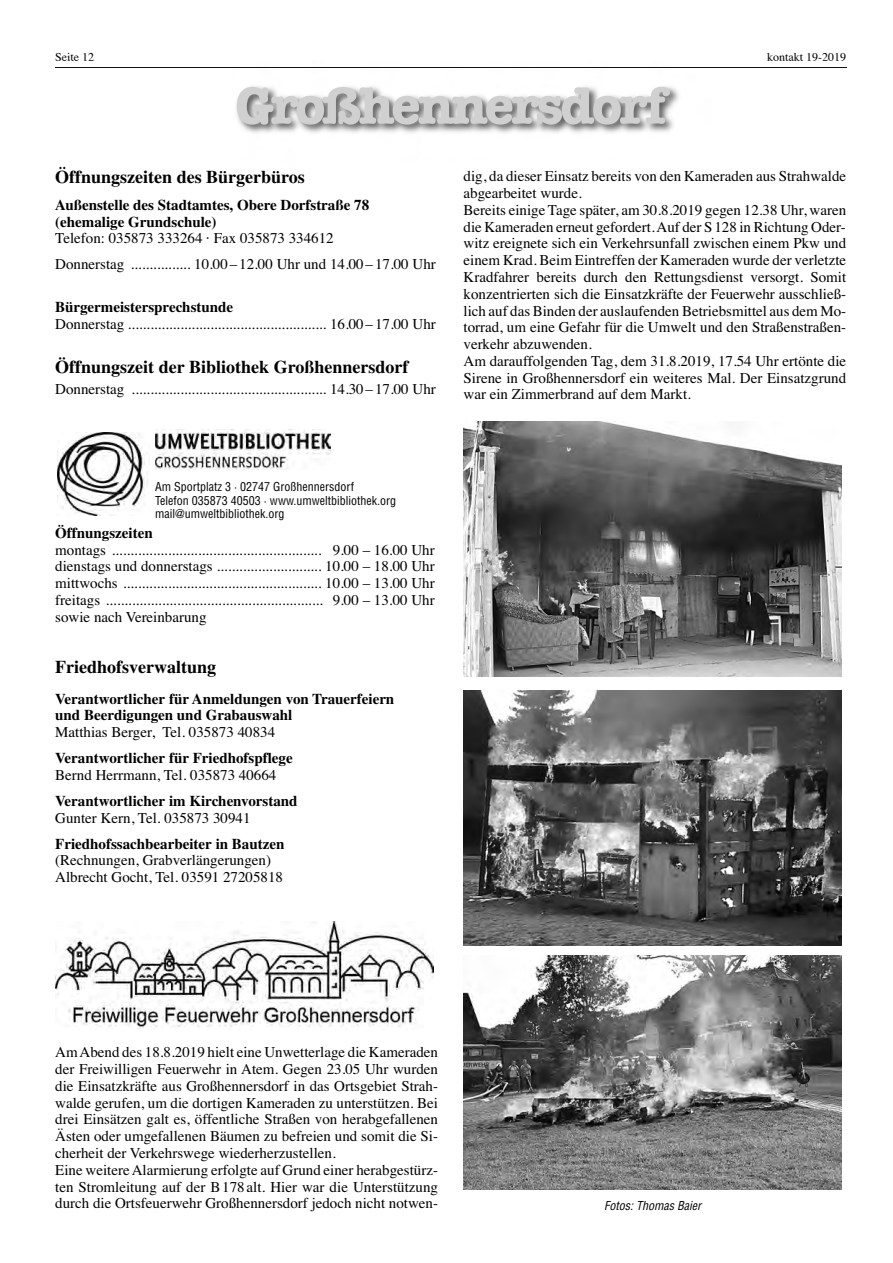
<style>
.page{position:relative;width:893px;height:1263px;background:#fff}
.page>*{position:absolute;margin:0;border:0;box-sizing:border-box;transform-origin:0 0}
.t1{font:700 54px "American Typewriter";letter-spacing:-.055em;color:#d0d0d0}
.t2{font:700 18px "Times";color:#000}
.t3{font:15px/16.8px "Times";color:#000;text-align:justify}
.t4{font:700 15px "Times";color:#000}
.t5{font:condensed 12px "Helvetica";color:#000}
.t6{font:12px "Times";color:#000}
.t7{font:italic condensed 12px "Helvetica";color:#000}
</style>
<div class="page">
<img style="left:155px;top:429px;width:175px;height:40px">
<img style="left:57px;top:432px;width:91px;height:84px">
<img style="left:55px;top:921px;width:379px;height:109px">
<img style="left:463px;top:422px;width:379px;height:255px">
<img style="left:463px;top:691px;width:379px;height:255px">
<img style="left:463px;top:955px;width:379px;height:235px">
<img style="left:60px;top:60px;width:787px;height:107px">
<svg style="left:56px;top:60px;width:38px;height:1px"></svg>
<img style="left:767px;top:60px;width:44px;height:1px">
<img style="left:55px;top:67px;width:791px;height:1px">
<svg style="left:59px;top:167px;width:7px;height:3px"></svg>
<p class="t6" style="left:55px;top:52px;width:40px">Seite 12</p>
<p class="t6" style="left:767px;top:52px;width:80px">kontakt 19-2019</p>
<p class="t1" style="left:235px;top:87px;width:433px">Großhennersdorf</p>
<p class="t2" style="left:55px;top:170px;width:251px">Öffnungszeiten des Bürgerbüros</p>
<p class="t4" style="left:55px;top:199px;width:315px">Außenstelle des Stadtamtes, Obere Dorfstraße 78</p>
<p class="t4" style="left:55px;top:216px;width:163px">(ehemalige Grundschule)</p>
<p class="t3" style="left:55px;top:231px;width:280px">Telefon: 035873 333264 · Fax 035873 334612</p>
<p class="t3" style="left:55px;top:257px;width:382px">Donnerstag ................ 10.00 –12.00 Uhr und 14.00 –17.00 Uhr</p>
<p class="t4" style="left:55px;top:302px;width:179px">Bürgermeistersprechstunde</p>
<p class="t3" style="left:55px;top:317px;width:382px">Donnerstag ..................................................... 16.00 –17.00 Uhr</p>
<p class="t2" style="left:55px;top:361px;width:355px">Öffnungszeit der Bibliothek Großhennersdorf</p>
<p class="t3" style="left:55px;top:382px;width:382px">Donnerstag .................................................... 14.30 –17.00 Uhr</p>
<p class="t3" style="left:463px;top:169px;width:384px">dig, da dieser Einsatz bereits von den Kameraden aus Strahwalde abgearbeitet wurde.</p>
<p class="t3" style="left:463px;top:203px;width:384px">Bereits einige Tage später, am 30.8.2019 gegen 12.38 Uhr, waren die Kameraden erneut gefordert. Auf der S 128 in Richtung Oder&shy;witz ereignete sich ein Verkehrsunfall zwischen einem Pkw und einem Krad. Beim Eintreffen der Kameraden wurde der verletzte Kradfahrer bereits durch den Rettungsdienst versorgt. Somit konzentrierten sich die Einsatzkräfte der Feuerwehr ausschließ&shy;lich auf das Binden der auslaufenden Betriebsmittel aus dem Mo&shy;torrad, um eine Gefahr für die Umwelt und den Straßenstraßen&shy;verkehr abzuwenden.</p>
<p class="t3" style="left:463px;top:354px;width:384px">Am darauffolgenden Tag, dem 31.8.2019, 17.54 Uhr ertönte die Sirene in Großhennersdorf ein weiteres Mal. Der Einsatzgrund war ein Zimmerbrand auf dem Markt.</p>
<p class="t5" style="left:155px;top:482px;width:200px">Am Sportplatz 3 · 02747 Großhennersdorf</p>
<p class="t5" style="left:155px;top:496px;width:242px">Telefon 035873 40503 · www.umweltbibliothek.org</p>
<p class="t5" style="left:155px;top:509px;width:131px">mail@umweltbibliothek.org</p>
<p class="t4" style="left:55px;top:527px;width:99px">Öffnungszeiten</p>
<p class="t3" style="left:55px;top:543px;width:381px">montags ........................................................ 9.00 – 16.00 Uhr</p>
<p class="t3" style="left:55px;top:559px;width:381px">dienstags und donnerstags ............................ 10.00 – 18.00 Uhr</p>
<p class="t3" style="left:55px;top:576px;width:381px">mittwochs ..................................................... 10.00 – 13.00 Uhr</p>
<p class="t3" style="left:55px;top:593px;width:381px">freitags .......................................................... 9.00 – 13.00 Uhr</p>
<p class="t3" style="left:55px;top:610px;width:153px">sowie nach Vereinbarung</p>
<p class="t2" style="left:55px;top:661px;width:162px">Friedhofsverwaltung</p>
<p class="t4" style="left:55px;top:693px;width:340px">Verantwortlicher für Anmeldungen von Trauerfeiern</p>
<p class="t4" style="left:55px;top:710px;width:239px">und Beerdigungen und Grabauswahl</p>
<p class="t3" style="left:55px;top:725px;width:221px">Matthias Berger, Tel. 035873 40834</p>
<p class="t4" style="left:55px;top:753px;width:239px">Verantwortlicher für Friedhofspflege</p>
<p class="t3" style="left:55px;top:768px;width:223px">Bernd Herrmann, Tel. 035873 40664</p>
<p class="t4" style="left:55px;top:795px;width:244px">Verantwortlicher im Kirchenvorstand</p>
<p class="t3" style="left:55px;top:811px;width:197px">Gunter Kern, Tel. 035873 30941</p>
<p class="t4" style="left:55px;top:838px;width:231px">Friedhofssachbearbeiter in Bautzen</p>
<p class="t3" style="left:55px;top:853px;width:217px">(Rechnungen, Grabverlängerungen)</p>
<p class="t3" style="left:55px;top:870px;width:229px">Albrecht Gocht, Tel. 03591 27205818</p>
<p class="t3" style="left:55px;top:1045px;width:384px">Am Abend des 18.8.2019 hielt eine Unwetterlage die Kameraden der Freiwilligen Feuerwehr in Atem. Gegen 23.05 Uhr wurden die Einsatzkräfte aus Großhennersdorf in das Ortsgebiet Strah&shy;walde gerufen, um die dortigen Kameraden zu unterstützen. Bei drei Einsätzen galt es, öffentliche Straßen von herabgefallenen Ästen oder umgefallenen Bäumen zu befreien und somit die Si&shy;cherheit der Verkehrswege wiederherzustellen.</p>
<p class="t3" style="left:55px;top:1163px;width:384px">Eine weitere Alarmierung erfolgte auf Grund einer herabgestürz&shy;ten Stromleitung auf der B 178 alt. Hier war die Unterstützung durch die Ortsfeuerwehr Großhennersdorf jedoch nicht notwen-</p>
<p class="t7" style="left:604px;top:1201px;width:101px">Fotos:Thomas Baier</p>
</div>
